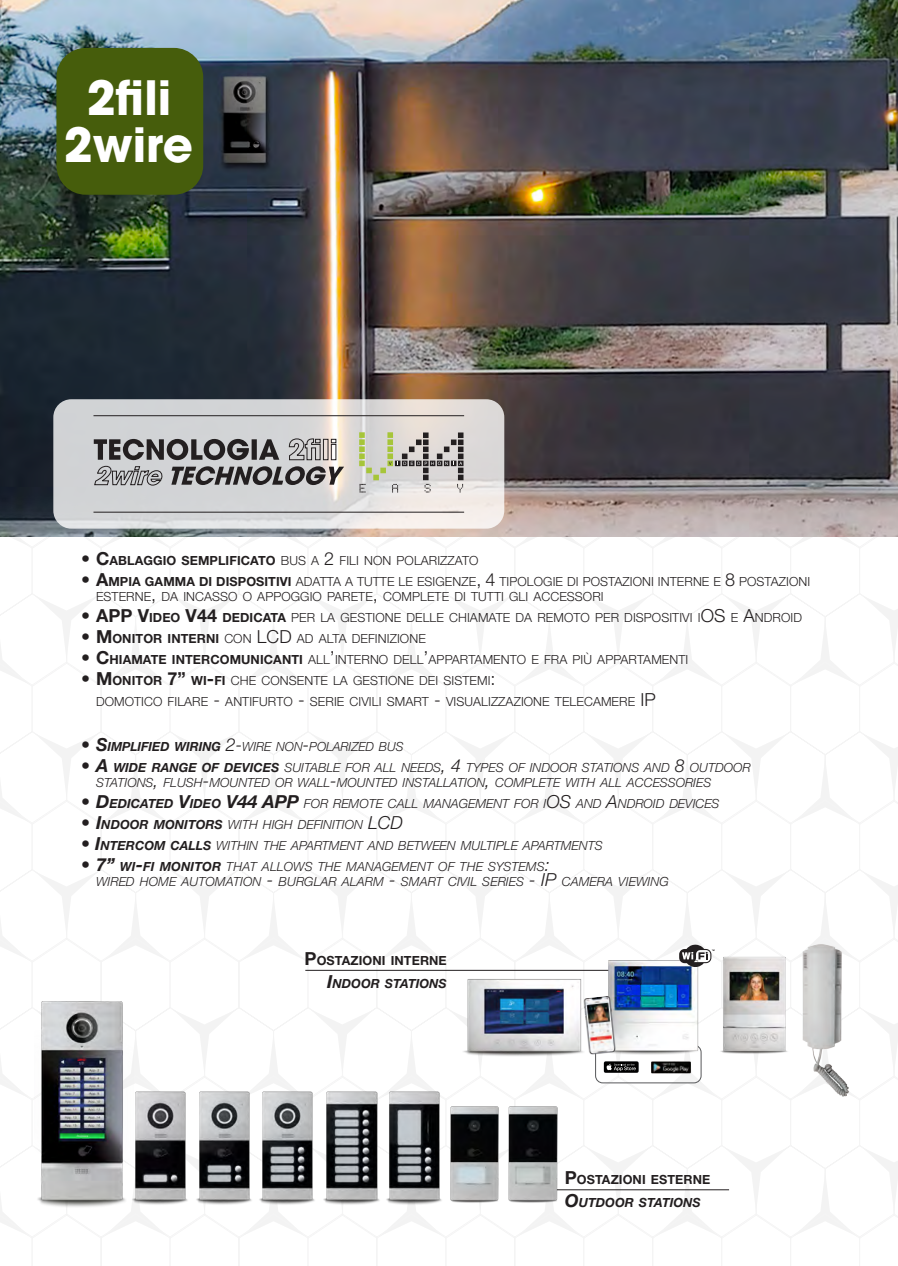
<style>
.page{position:relative;width:898px;height:1266px;background:#fff}
.page>*{position:absolute;margin:0;border:0;box-sizing:border-box;transform-origin:0 0}
.t1{font:700 46.95px "ITC Avant Garde Pro";color:#fff}
.t2{font:700 18px "Helvetica Neue LT Std";color:#231f20}
.t3{font:300 12.6px/15px "Helvetica Neue LT Std";letter-spacing:.005em;color:#231f20}
.t4{font:italic 300 12.6px "Helvetica Neue LT Std";color:#231f20}
.t5{font:700 12.6px "Helvetica Neue LT Std";letter-spacing:.005em;color:#231f20}
.t6{font:italic 700 12.6px "Helvetica Neue LT Std";color:#231f20}
.s1{font-size:18px}
.s2{font-weight:700;font-size:18px}
.s3{font-weight:700}
.s4{font-weight:300}
.s5{font-weight:300;font-size:18px}
.s6{font-style:normal;font-size:18px}
</style>
<div class="page">
<img style="left:0;top:0;width:898px;height:1266px">
<p class="t1" style="left:87px;top:66px;width:86px">2fili</p>
<p class="t1" style="left:64px;top:113px;width:131px">2wire</p>
<p class="t3" style="left:81px;top:553px;width:399px"><span class="s1">•</span> <span class="s2">C</span><span class="s3">ABLAGGIO SEMPLIFICATO</span> BUS A <span class="s1">2</span> FILI NON POLARIZZATO</p>
<p class="t3" style="left:96px;top:574px;width:715px;text-indent:-15px"><span class="s1">•</span> <span class="s2">A</span><span class="s3">MPIA GAMMA DI DISPOSITIVI</span> ADATTA A TUTTE LE ESIGENZE<span class="s1">, 4</span> TIPOLOGIE DI POSTAZIONI INTERNE E <span class="s1">8</span> POSTAZIONI<br>ESTERNE<span class="s1">,</span> DA INCASSO O APPOGGIO PARETE<span class="s1">,</span> COMPLETE DI TUTTI GLI ACCESSORI</p>
<p class="t2" style="left:81px;top:604px;width:28px"><span class="s4">•</span> APP</p>
<p class="t3" style="left:138px;top:610px;width:665px"><span class="s2">V</span><span class="s3">IDEO</span> <span class="s2">V44</span> <span class="s3">DEDICATA</span> PER LA GESTIONE DELLE CHIAMATE DA REMOTO PER DISPOSITIVI I<span class="s1">OS</span> E <span class="s1">A</span>NDROID</p>
<p class="t5" style="left:81px;top:630px;width:188px"><span class="s5">•</span> <span class="s1">M</span>ONITOR INTERNI <span class="s4">CON</span> <span class="s5">LCD</span></p>
<p class="t3" style="left:297px;top:631px;width:130px">AD ALTA DEFINIZIONE</p>
<p class="t3" style="left:81px;top:652px;width:608px"><span class="s1">•</span> <span class="s2">C</span><span class="s3">HIAMATE INTERCOMUNICANTI</span> ALL<span class="s1">’</span>INTERNO DELL<span class="s1">’</span>APPARTAMENTO E FRA PIÙ APPARTAMENTI</p>
<p class="t3" style="left:81px;top:673px;width:416px"><span class="s1">•</span> <span class="s2">M</span> <span class="s3">ONITOR</span> <span class="s2">7”</span> <span class="s3">WI</span><span class="s2">-</span><span class="s3">FI</span> CHE CONSENTE LA GESTIONE DEI SISTEMI<span class="s1">:</span></p>
<p class="t3" style="left:96px;top:694px;width:552px">DOMOTICO FILARE <span class="s1">-</span> ANTIFURTO <span class="s1">-</span> SERIE CIVILI SMART <span class="s1">-</span> VISUALIZZAZIONE TELECAMERE <span class="s1">IP</span></p>
<p class="t4" style="left:81px;top:739px;width:324px"><span class="s1">•</span> <span class="s2">S</span><span class="s3">IMPLIFIED WIRING</span> <span class="s1">2-</span>WIRE NON<span class="s1">-</span>POLARIZED BUS</p>
<p class="t4" style="left:81px;top:760px;width:671px"><span class="s1">•</span> <span class="s2">A</span> <span class="s3">WIDE RANGE OF DEVICES</span> SUITABLE FOR ALL NEEDS<span class="s1">, 4</span> TYPES OF INDOOR STATIONS AND <span class="s1">8</span> OUTDOOR</p>
<p class="t4" style="left:96px;top:775px;width:616px">STATIONS<span class="s1">,</span> FLUSH<span class="s1">-</span>MOUNTED OR WALL<span class="s1">-</span>MOUNTED INSTALLATION<span class="s1">,</span> COMPLETE WITH ALL ACCESSORIES</p>
<p class="t4" style="left:81px;top:796px;width:640px"><span class="s1">•</span> <span class="s2">D</span><span class="s3">EDICATED</span> <span class="s2">V</span><span class="s3">IDEO</span> <span class="s2">V44 APP</span> FOR REMOTE CALL MANAGEMENT FOR I<span class="s1">OS</span> AND <span class="s1">A</span>NDROID DEVICES</p>
<p class="t4" style="left:81px;top:817px;width:300px"><span class="s1">•</span> <span class="s2">I</span><span class="s3">NDOOR MONITORS</span> WITH HIGH DEFINITION <span class="s1">LCD</span></p>
<p class="t4" style="left:81px;top:838px;width:523px"><span class="s1">•</span> <span class="s2">I</span><span class="s3">NTERCOM CALLS</span> WITHIN THE APARTMENT AND BETWEEN MULTIPLE APARTMENTS</p>
<p class="t4" style="left:81px;top:859px;width:470px"><span class="s6">•</span> <span class="s2">7”</span> <span class="s3">WI</span><span class="s2">-</span><span class="s3">FI MONITOR</span> THAT ALLOWS THE MANAGEMENT OF THE SYSTEMS<span class="s1">:</span></p>
<p class="t4" style="left:96px;top:874px;width:574px">WIRED HOME AUTOMATION <span class="s1">-</span> BURGLAR ALARM <span class="s1">-</span> SMART CIVIL SERIES <span class="s1">- IP</span> CAMERA VIEWING</p>
<p class="t5" style="left:304px;top:952px;width:144px"><span class="s1">P</span>OSTAZIONI INTERNE</p>
<p class="t6" style="left:327px;top:975px;width:121px"><span class="s1">I</span>NDOOR STATIONS</p>
<p class="t5" style="left:565px;top:1171px;width:147px"><span class="s1">P</span>OSTAZIONI ESTERNE</p>
<p class="t6" style="left:565px;top:1193px;width:137px"><span class="s1">O</span>UTDOOR STATIONS</p>
</div>
